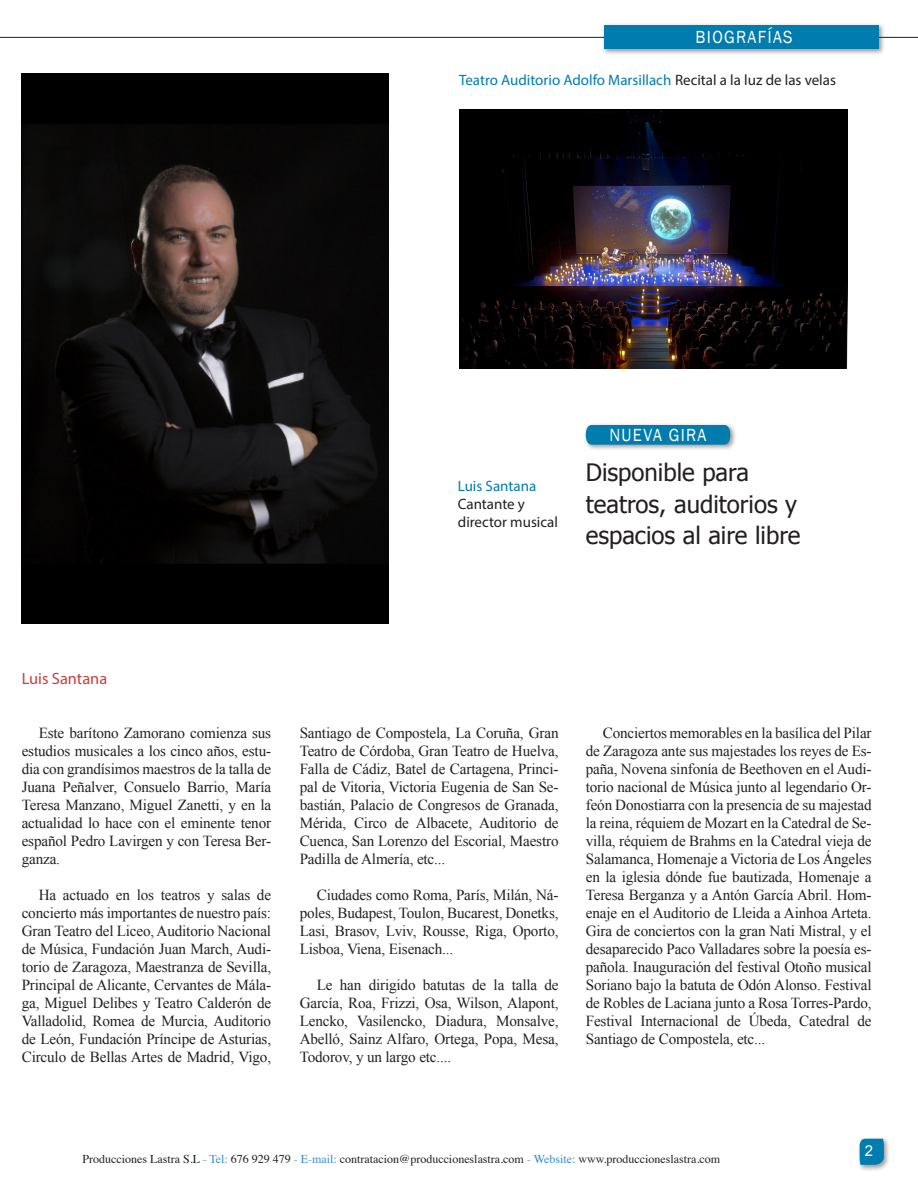
<style>
.page{position:relative;width:918px;height:1188px;background:#fff}
.page>*{position:absolute;margin:0;border:0;box-sizing:border-box;transform-origin:0 0}
.Sumario{font:24px/31.5px "Tahoma";color:#231f20}
.t1{font:18px "Franklin Gothic";letter-spacing:.08em;color:#fff;scale:.92 1}
.Párrafo_sin_sangría__tras_ladillo{font:16.35px "Myriad Pro";color:#cd3c3a}
.Párrafo_con_sangría{font:15.3px/18px "Times New Roman";letter-spacing:-.01em;color:#231f20;text-align:justify}
.t2{font:15px "Myriad Pro";color:#007cae}
.t3{font:15px/18px "Myriad Pro";color:#231f20}
.t4{font:15px "Arial";color:#fff}
.t5{font:12px "Times";color:#231f20}
.s1{color:#231f20}
.s2{color:#007cae}
.s3{color:#308ecd}
</style>
<div class="page">
<div style="left:857px;top:1136px;width:34px;height:36px;background:#231f20;opacity:.45"></div>
<svg style="left:860px;top:1139px;width:24px;height:26px"></svg>
<img style="left:459px;top:110px;width:389px;height:258px">
<hr style="left:0;top:37px;width:918px;height:1px;background:#231f20">
<div style="left:601px;top:22px;width:284px;height:33px;background:#231f20;opacity:.45"></div>
<div style="left:604px;top:25px;width:275px;height:24px;background:#007cae"></div>
<div style="left:583px;top:422px;width:154px;height:30px;background:#231f20;opacity:.45"></div>
<div style="left:586px;top:425px;width:144px;height:20px;background:#007cae"></div>
<img style="left:22px;top:74px;width:366px;height:550px">
<p class="t1" style="left:696px;top:26px;width:107px">BIOGRAFÍAS</p>
<p class="t2" style="left:459px;top:71px;width:379px">Teatro Auditorio Adolfo Marsillach <span class="s1">Recital a la luz de las velas</span></p>
<p class="t3" style="left:458px;top:477px;width:102px"><span class="s2">Luis Santana<br></span>Cantante y director musical</p>
<p class="t1" style="left:609px;top:424px;width:107px">NUEVA GIRA</p>
<p class="Sumario" style="left:586px;top:456px;width:216px">Disponible para teatros, auditorios y espacios al aire libre</p>
<p class="Párrafo_sin_sangría__tras_ladillo" style="left:22px;top:668px;width:87px">Luis Santana</p>
<p class="Párrafo_con_sangría" style="left:22px;top:724px;width:251px;text-indent:17px">Este barítono Zamorano comienza sus estudios musicales a los cinco años, estu&shy;dia con grandísimos maestros de la talla de Juana Peñalver, Consuelo Barrio, María Teresa Manzano, Miguel Zanetti, y en la actualidad lo hace con el eminente tenor español Pedro Lavirgen y con Teresa Ber&shy;ganza.</p>
<p class="Párrafo_con_sangría" style="left:22px;top:886px;width:251px;text-indent:17px">Ha actuado en los teatros y salas de concierto más importantes de nuestro país:<br>Gran Teatro del Liceo, Auditorio Nacional de Música, Fundación Juan March, Audi&shy;torio de Zaragoza, Maestranza de Sevilla, Principal de Alicante, Cervantes de Mála&shy;ga, Miguel Delibes y Teatro Calderón de Valladolid, Romea de Murcia, Auditorio de León, Fundación Príncipe de Asturias, Circulo de Bellas Artes de Madrid, Vigo,</p>
<p class="Párrafo_con_sangría" style="left:300px;top:724px;width:260px">Santiago de Compostela, La Coruña, Gran Teatro de Córdoba, Gran Teatro de Huelva, Falla de Cádiz, Batel de Cartagena, Princi&shy;pal de Vitoria, Victoria Eugenia de San Se&shy;bastián, Palacio de Congresos de Granada, Mérida, Circo de Albacete, Auditorio de Cuenca, San Lorenzo del Escorial, Maestro Padilla de Almería, etc...</p>
<p class="Párrafo_con_sangría" style="left:300px;top:886px;width:260px;text-indent:17px">Ciudades como Roma, París, Milán, Ná&shy;poles, Budapest, Toulon, Bucarest, Donetks, Lasi, Brasov, Lviv, Rousse, Riga, Oporto, Lisboa, Viena, Eisenach...</p>
<p class="Párrafo_con_sangría" style="left:300px;top:976px;width:260px;text-indent:17px">Le han dirigido batutas de la talla de García, Roa, Frizzi, Osa, Wilson, Alapont, Lencko, Vasilencko, Diadura, Monsalve, Abelló, Sainz Alfaro, Ortega, Popa, Mesa, Todorov, y un largo etc....</p>
<p class="Párrafo_con_sangría" style="left:586px;top:724px;width:287px;text-indent:17px">Conciertos memorables en la basílica del Pilar de Zaragoza ante sus majestades los reyes de Es&shy;paña, Novena sinfonía de Beethoven en el Audi&shy;torio nacional de Música junto al legendario Or&shy;feón Donostiarra con la presencia de su majestad la reina, réquiem de Mozart en la Catedral de Se&shy;villa, réquiem de Brahms en la Catedral vieja de Salamanca, Homenaje a Victoria de Los Ángeles en la iglesia dónde fue bautizada, Homenaje a Teresa Berganza y a Antón García Abril. Hom&shy;enaje en el Auditorio de Lleida a Ainhoa Arteta.<br>Gira de conciertos con la gran Nati Mistral, y el desaparecido Paco Valladares sobre la poesía es&shy;pañola. Inauguración del festival Otoño musical Soriano bajo la batuta de Odón Alonso. Festival de Robles de Laciana junto a Rosa Torres-Pardo, Festival Internacional de Úbeda, Catedral de Santiago de Compostela, etc...</p>
<p class="t5" style="left:83px;top:1147px;width:639px">Producciones Lastra S.L <span class="s3">- Tel:</span> 676 929 479 <span class="s3">- E-mail:</span> contratacion@produccioneslastra.com <span class="s3">- Website:</span> www.produccioneslastra.com</p>
<p class="t4" style="left:865px;top:1140px;width:10px">2</p>
</div>
